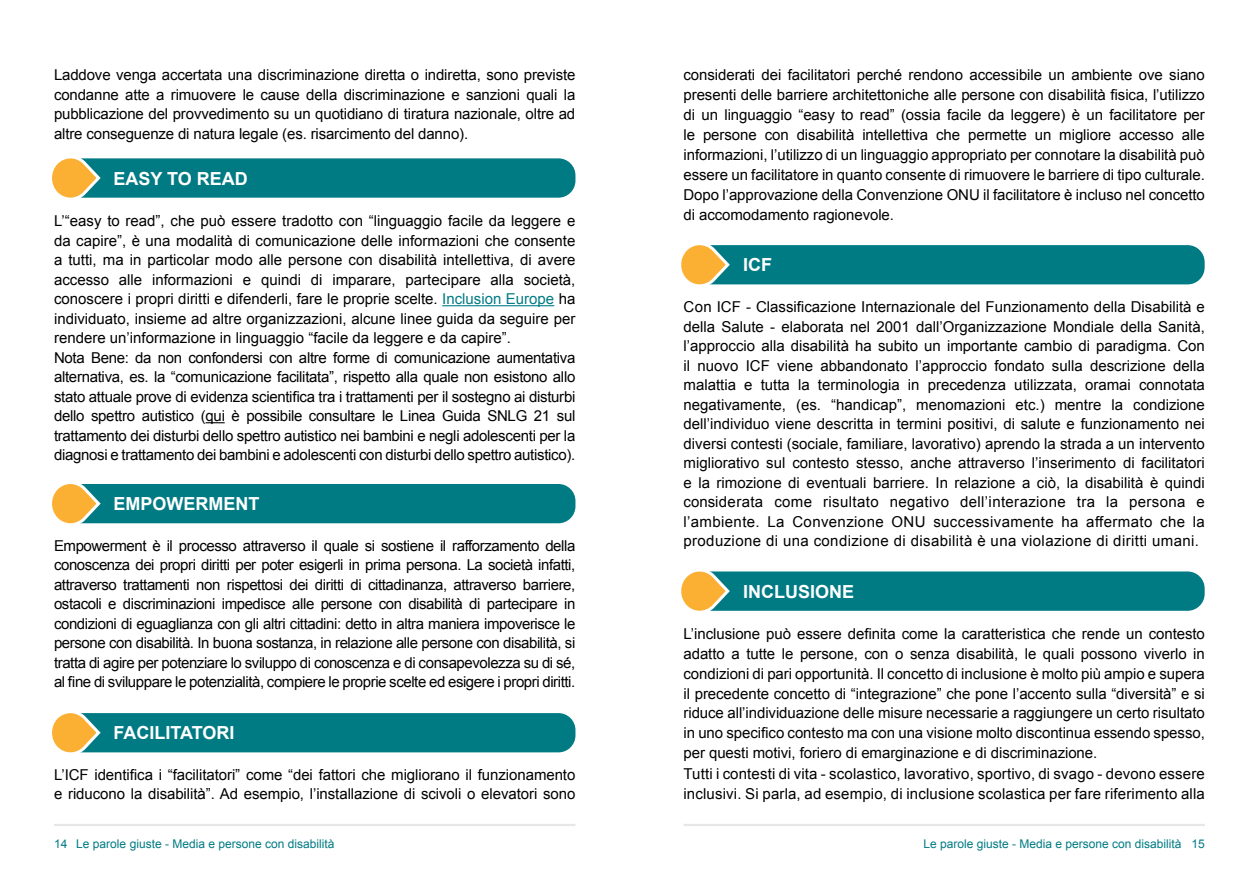
<style>
.page{position:relative;width:1259px;height:893px;background:#fff}
.page>*{position:absolute;margin:0;border:0;box-sizing:border-box;transform-origin:0 0}
.h2_con_sfondo{font:700 18px "Arial";color:#fff}
.t1{font:15px/19.5px "Arial";letter-spacing:-.005em;color:#000;text-align:justify}
.t2{font:12px "Arial";color:#007b84}
.s1{color:#007b84}
</style>
<div class="page">
<hr style="left:54px;top:824px;width:521px;height:2px;background:#e6e7e8">
<hr style="left:683px;top:824px;width:522px;height:2px;background:#e6e7e8">
<div style="left:55px;top:158px;width:520px;height:40px;background:#007b84;border-radius:17px"></div>
<svg style="left:52px;top:158px;width:51px;height:40px"></svg>
<div style="left:684px;top:245px;width:520px;height:39px;background:#007b84;border-radius:17px"></div>
<svg style="left:681px;top:245px;width:51px;height:40px"></svg>
<div style="left:55px;top:713px;width:520px;height:39px;background:#007b84;border-radius:17px"></div>
<svg style="left:52px;top:713px;width:51px;height:40px"></svg>
<div style="left:684px;top:571px;width:520px;height:40px;background:#007b84;border-radius:17px"></div>
<svg style="left:681px;top:571px;width:51px;height:40px"></svg>
<div style="left:55px;top:484px;width:520px;height:39px;background:#007b84;border-radius:17px"></div>
<svg style="left:52px;top:484px;width:51px;height:40px"></svg>
<hr style="left:442px;top:305px;width:112px;height:1px;background:#007b84">
<svg style="left:206px;top:422px;width:19px;height:1px"></svg>
<p class="t1" style="left:54px;top:66px;width:523px">Laddove venga accertata una discriminazione diretta o indiretta, sono previste condanne atte a rimuovere le cause della discriminazione e sanzioni quali la pubblicazione del provvedimento su un quotidiano di tiratura nazionale, oltre ad altre conseguenze di natura legale (es. risarcimento del danno).</p>
<h2 class="h2_con_sfondo" style="left:114px;top:167px;width:136px">EASY TO READ</h2>
<p class="t1" style="left:54px;top:211px;width:523px">L’“easy to read”, che può essere tradotto con “linguaggio facile da leggere e da capire”, è una modalità di comunicazione delle informazioni che consente a tutti, ma in particolar modo alle persone con disabilità intellettiva, di avere accesso alle informazioni e quindi di imparare, partecipare alla società, conoscere i propri diritti e difenderli, fare le proprie scelte. <span class="s1">Inclusion Europe</span> ha individuato, insieme ad altre organizzazioni, alcune linee guida da seguire per rendere un’informazione in linguaggio “facile da leggere e da capire”.</p>
<p class="t1" style="left:54px;top:348px;width:523px">Nota Bene: da non confondersi con altre forme di comunicazione aumentativa alternativa, es. la “comunicazione facilitata”, rispetto alla quale non esistono allo stato attuale prove di evidenza scientifica tra i trattamenti per il sostegno ai disturbi dello spettro autistico (qui è possibile consultare le Linea Guida SNLG 21 sul trattamento dei disturbi dello spettro autistico nei bambini e negli adolescenti per la diagnosi e trattamento dei bambini e adolescenti con disturbi dello spettro autistico).</p>
<h2 class="h2_con_sfondo" style="left:114px;top:492px;width:147px">EMPOWERMENT</h2>
<p class="t1" style="left:54px;top:536px;width:523px">Empowerment è il processo attraverso il quale si sostiene il rafforzamento della conoscenza dei propri diritti per poter esigerli in prima persona. La società infatti, attraverso trattamenti non rispettosi dei diritti di cittadinanza, attraverso barriere, ostacoli e discriminazioni impedisce alle persone con disabilità di partecipare in condizioni di eguaglianza con gli altri cittadini: detto in altra maniera impoverisce le persone con disabilità. In buona sostanza, in relazione alle persone con disabilità, si tratta di agire per potenziare lo sviluppo di conoscenza e di consapevolezza su di sé, al fine di sviluppare le potenzialità, compiere le proprie scelte ed esigere i propri diritti.</p>
<h2 class="h2_con_sfondo" style="left:114px;top:721px;width:122px">FACILITATORI</h2>
<p class="t1" style="left:54px;top:765px;width:523px">L’ICF identifica i “facilitatori” come “dei fattori che migliorano il funzionamento e riducono la disabilità”. Ad esempio, l’installazione di scivoli o elevatori sono</p>
<p class="t1" style="left:683px;top:65px;width:523px;line-height:20px">considerati dei facilitatori perché rendono accessibile un ambiente ove siano presenti delle barriere architettoniche alle persone con disabilità fisica, l’utilizzo di un linguaggio “easy to read” (ossia facile da leggere) è un facilitatore per le persone con disabilità intellettiva che permette un migliore accesso alle informazioni, l’utilizzo di un linguaggio appropriato per connotare la disabilità può essere un facilitatore in quanto consente di rimuovere le barriere di tipo culturale.<br>Dopo l’approvazione della Convenzione ONU il facilitatore è incluso nel concetto di accomodamento ragionevole.</p>
<h2 class="h2_con_sfondo" style="left:743px;top:253px;width:30px">ICF</h2>
<p class="t1" style="left:683px;top:297px;width:523px">Con ICF - Classificazione Internazionale del Funzionamento della Disabilità e della Salute - elaborata nel 2001 dall’Organizzazione Mondiale della Sanità, l’approccio alla disabilità ha subito un importante cambio di paradigma. Con il nuovo ICF viene abbandonato l’approccio fondato sulla descrizione della malattia e tutta la terminologia in precedenza utilizzata, oramai connotata negativamente, (es. “handicap”, menomazioni etc.) mentre la condizione dell’individuo viene descritta in termini positivi, di salute e funzionamento nei diversi contesti (sociale, familiare, lavorativo) aprendo la strada a un intervento migliorativo sul contesto stesso, anche attraverso l’inserimento di facilitatori e la rimozione di eventuali barriere. In relazione a ciò, la disabilità è quindi considerata come risultato negativo dell’interazione tra la persona e l’ambiente. La Convenzione ONU successivamente ha affermato che la produzione di una condizione di disabilità è una violazione di diritti umani.</p>
<h2 class="h2_con_sfondo" style="left:743px;top:580px;width:113px">INCLUSIONE</h2>
<p class="t1" style="left:683px;top:624px;width:523px;line-height:20px">L’inclusione può essere definita come la caratteristica che rende un contesto adatto a tutte le persone, con o senza disabilità, le quali possono viverlo in condizioni di pari opportunità. Il concetto di inclusione è molto più ampio e supera il precedente concetto di “integrazione” che pone l’accento sulla “diversità” e si riduce all’individuazione delle misure necessarie a raggiungere un certo risultato in uno specifico contesto ma con una visione molto discontinua essendo spesso, per questi motivi, foriero di emarginazione e di discriminazione.</p>
<p class="t1" style="left:683px;top:763px;width:523px;line-height:20.2px">Tutti i contesti di vita - scolastico, lavorativo, sportivo, di svago - devono essere inclusivi. Si parla, ad esempio, di inclusione scolastica per fare riferimento alla</p>
<p class="t2" style="left:54px;top:835px;width:282px">14 Le parole giuste - Media e persone con disabilità</p>
<p class="t2" style="left:923px;top:835px;width:283px">Le parole giuste - Media e persone con disabilità 15</p>
</div>
